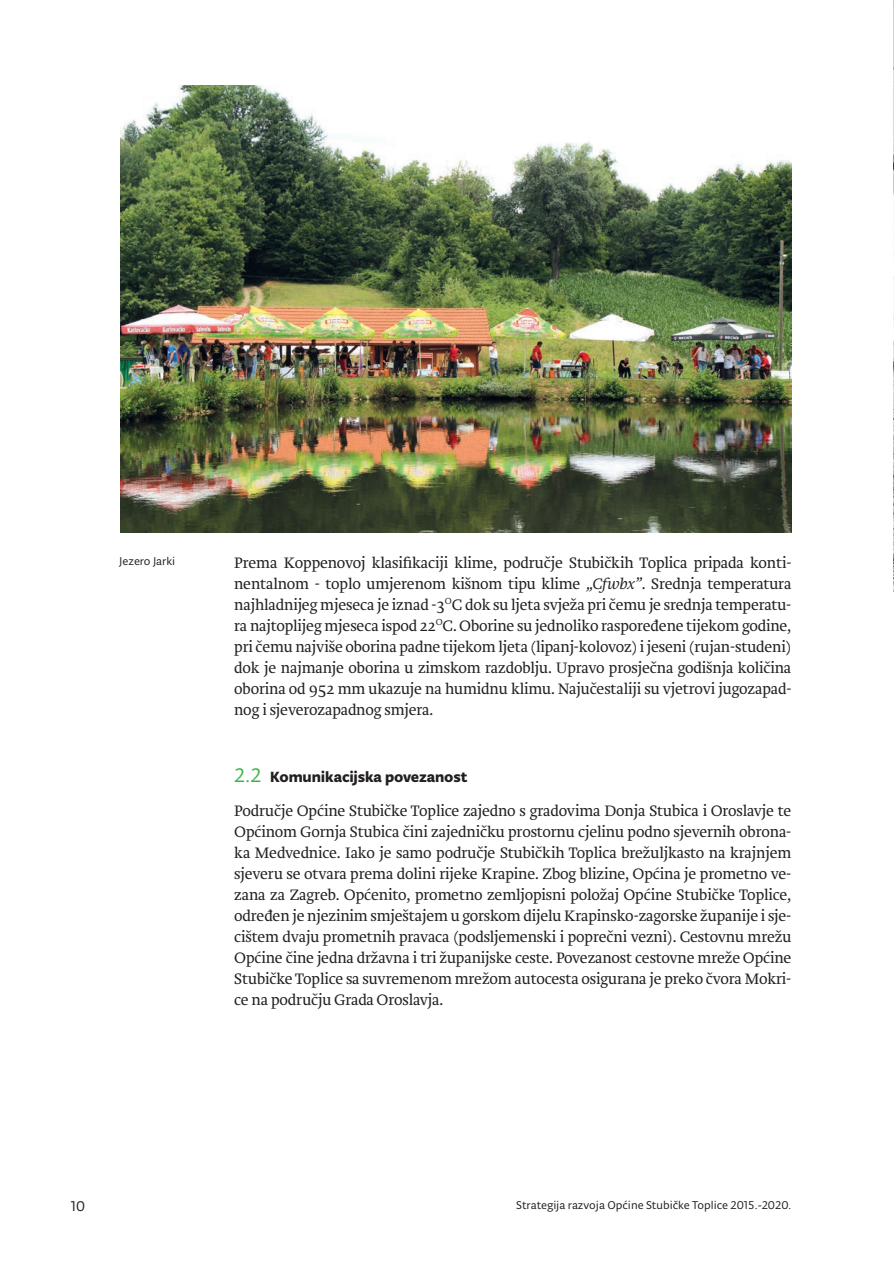
<style>
.page{position:relative;width:894px;height:1262px;background:#fff}
.page>*{position:absolute;margin:0;border:0;box-sizing:border-box;transform-origin:0 0}
.t1{font:300 15.75px/21px "Brioni Pro";letter-spacing:-.01em;color:#231f20;text-align:justify}
.t2{font:700 15.75px "Typonine Sans Pro";letter-spacing:-.01em;color:#231f20}
.t3{font:15px "Typonine Sans Pro Normal";color:#231f20}
.t4{font:12px "Typonine Sans Pro Normal";color:#231f20}
.s1{font-style:italic}
.s2{font-family:"Typonine Sans Pro Normal";font-weight:400;font-size:21px;color:#3ab54a}
</style>
<div class="page">
<img style="left:120px;top:85px;width:671px;height:448px">
<img style="left:893px;top:1px;width:1px;height:591px">
<p class="t4" style="left:119px;top:554px;width:58px">Jezero Jarki</p>
<p class="t1" style="left:234px;top:552px;width:558px">Prema Koppenovoj klasifikaciji klime, područje Stubičkih Toplica pripada konti&shy;nentalnom - toplo umjerenom kišnom tipu klime <span class="s1">„Cfwbx”</span>. Srednja temperatura najhladnijeg mjeseca je iznad -3<sup>O</sup>C dok su ljeta svježa pri čemu je srednja temperatu&shy;ra najtoplijeg mjeseca ispod 22<sup>O</sup>C. Oborine su jednoliko raspoređene tijekom godine, pri čemu najviše oborina padne tijekom ljeta (lipanj-kolovoz) i jeseni (rujan-studeni) dok je najmanje oborina u zimskom razdoblju. Upravo prosječna godišnja količina oborina od 952 mm ukazuje na humidnu klimu. Najučestaliji su vjetrovi jugozapad&shy;nog i sjeverozapadnog smjera.</p>
<p class="t2" style="left:234px;top:767px;width:234px"><span class="s2">2.2</span> Komunikacijska povezanost</p>
<p class="t1" style="left:234px;top:801px;width:558px">Područje Općine Stubičke Toplice zajedno s gradovima Donja Stubica i Oroslavje te Općinom Gornja Stubica čini zajedničku prostornu cjelinu podno sjevernih obrona&shy;ka Medvednice. Iako je samo područje Stubičkih Toplica brežuljkasto na krajnjem sjeveru se otvara prema dolini rijeke Krapine. Zbog blizine, Općina je prometno ve&shy;zana za Zagreb. Općenito, prometno zemljopisni položaj Općine Stubičke Toplice, određen je njezinim smještajem u gorskom dijelu Krapinsko-zagorske županije i sje&shy;cištem dvaju prometnih pravaca (podsljemenski i poprečni vezni). Cestovnu mrežu Općine čine jedna državna i tri županijske ceste. Povezanost cestovne mreže Općine Stubičke Toplice sa suvremenom mrežom autocesta osigurana je preko čvora Mokri&shy;ce na području Grada Oroslavja.</p>
<p class="t3" style="left:71px;top:1198px;width:16px">10</p>
<p class="t4" style="left:516px;top:1198px;width:276px">Strategija razvoja Općine Stubičke Toplice 2015.-2020.</p>
</div>
